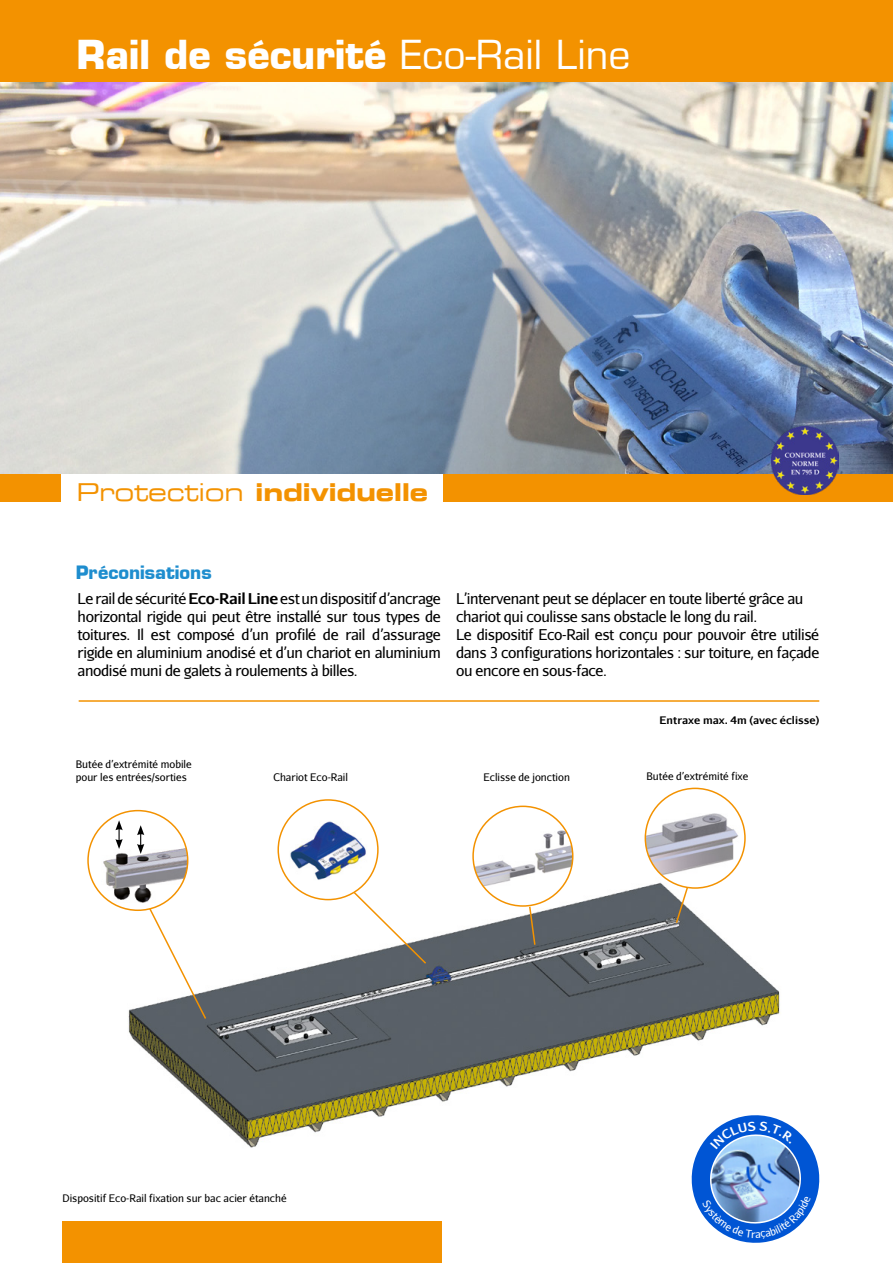
<style>
.page{position:relative;width:893px;height:1263px;background:#fff}
.page>*{position:absolute;margin:0;border:0;box-sizing:border-box;transform-origin:0 0}
.t1{font:700 39px "Eurostile LT Std";color:#fff}
.t2{font:24.75px "Eurostile LT Std Bold Ex 2";letter-spacing:-.015em;color:#f39200}
.t3{font:700 18px "Eurostile LT Std";color:#1e8dce}
.t4{font:15px/18px "Aurulent Sans";letter-spacing:-.025em;color:#000;text-align:justify}
.t5{font:10.5px/12.6px "Aurulent Sans";color:#000}
.t6{font:700 10.5px "Aurulent Sans";color:#000}
.s1{font-weight:500}
.s2{font-family:"Eurostile LT Std Ex 2"}
.s3{font-weight:700}
</style>
<div class="page">
<div style="left:0;top:0;width:893px;height:159px;background:#f39200"></div>
<div style="left:0;top:461px;width:61px;height:41px;background:#f39200"></div>
<div style="left:443px;top:461px;width:450px;height:41px;background:#f39200"></div>
<img style="left:0;top:82px;width:893px;height:391px">
<img style="left:115px;top:806px;width:665px;height:342px">
<hr style="left:79px;top:700px;width:740px;height:2px;background:#f39200">
<svg style="left:145px;top:900px;width:63px;height:120px"></svg>
<svg style="left:340px;top:878px;width:88px;height:87px"></svg>
<svg style="left:528px;top:905px;width:8px;height:41px"></svg>
<svg style="left:675px;top:884px;width:17px;height:41px"></svg>
<img style="left:90px;top:825px;width:98px;height:85px">
<div style="left:87px;top:810px;width:101px;height:101px;border:2px solid #f39200;border-radius:50%"></div>
<div style="left:278px;top:800px;width:100px;height:99px;background:#fff;border-radius:50%"></div>
<img style="left:289px;top:821px;width:78px;height:60px">
<div style="left:277px;top:799px;width:102px;height:101px;border:2px solid #f39200;border-radius:50%"></div>
<img style="left:771px;top:426px;width:68px;height:68px">
<svg style="left:115px;top:820px;width:8px;height:29px"></svg>
<svg style="left:137px;top:825px;width:7px;height:29px"></svg>
<img style="left:475px;top:825px;width:98px;height:70px">
<div style="left:472px;top:805px;width:101px;height:102px;border:2px solid #f39200;border-radius:50%"></div>
<div style="left:645px;top:788px;width:100px;height:100px;background:#fff;border-radius:50%"></div>
<img style="left:645px;top:801px;width:94px;height:74px">
<div style="left:645px;top:788px;width:101px;height:101px;border:2px solid #f39200;border-radius:50%"></div>
<div style="left:62px;top:1221px;width:379px;height:42px;background:#f39200"></div>
<svg style="left:688px;top:1112px;width:132px;height:131px"></svg>
<p class="t1" style="left:77px;top:31px;width:555px">Rail de sécurité <span class="s1">Eco-Rail Line</span></p>
<p class="t2" style="left:77px;top:474px;width:353px"><span class="s2">Protection</span> individuelle</p>
<p class="t3" style="left:76px;top:562px;width:137px">Préconisations</p>
<p class="t4" style="left:78px;top:589px;width:365px">Le rail de sécurité <span class="s3">Eco-Rail Line</span> est un dispositif d’ancrage</p>
<p class="t4" style="left:78px;top:607px;width:365px">horizontal rigide qui peut être installé sur tous types de toitures. Il est composé d’un profilé de rail d’assurage rigide en aluminium anodisé et d’un chariot en aluminium anodisé muni de galets à roulements à billes.</p>
<p class="t4" style="left:456px;top:589px;width:349px">L’intervenant peut se déplacer en toute liberté grâce au</p>
<p class="t4" style="left:456px;top:607px;width:303px">chariot qui coulisse sans obstacle le long du rail.</p>
<p class="t4" style="left:456px;top:625px;width:365px">Le dispositif Eco-Rail est conçu pour pouvoir être utilisé dans 3 configurations horizontales : sur toiture, en façade ou encore en sous-face.</p>
<p class="t6" style="left:659px;top:712px;width:161px">Entraxe max. 4m (avec éclisse)</p>
<p class="t5" style="left:76px;top:758px;width:117px">Butée d’extrémité mobile pour les entrées/sorties</p>
<p class="t5" style="left:273px;top:770px;width:76px">Chariot Eco-Rail</p>
<p class="t5" style="left:483px;top:770px;width:88px">Eclisse de jonction</p>
<p class="t5" style="left:646px;top:769px;width:103px">Butée d’extrémité fixe</p>
<p class="t5" style="left:63px;top:1192px;width:226px">Dispositif Eco-Rail fixation sur bac acier étanché</p>
</div>
